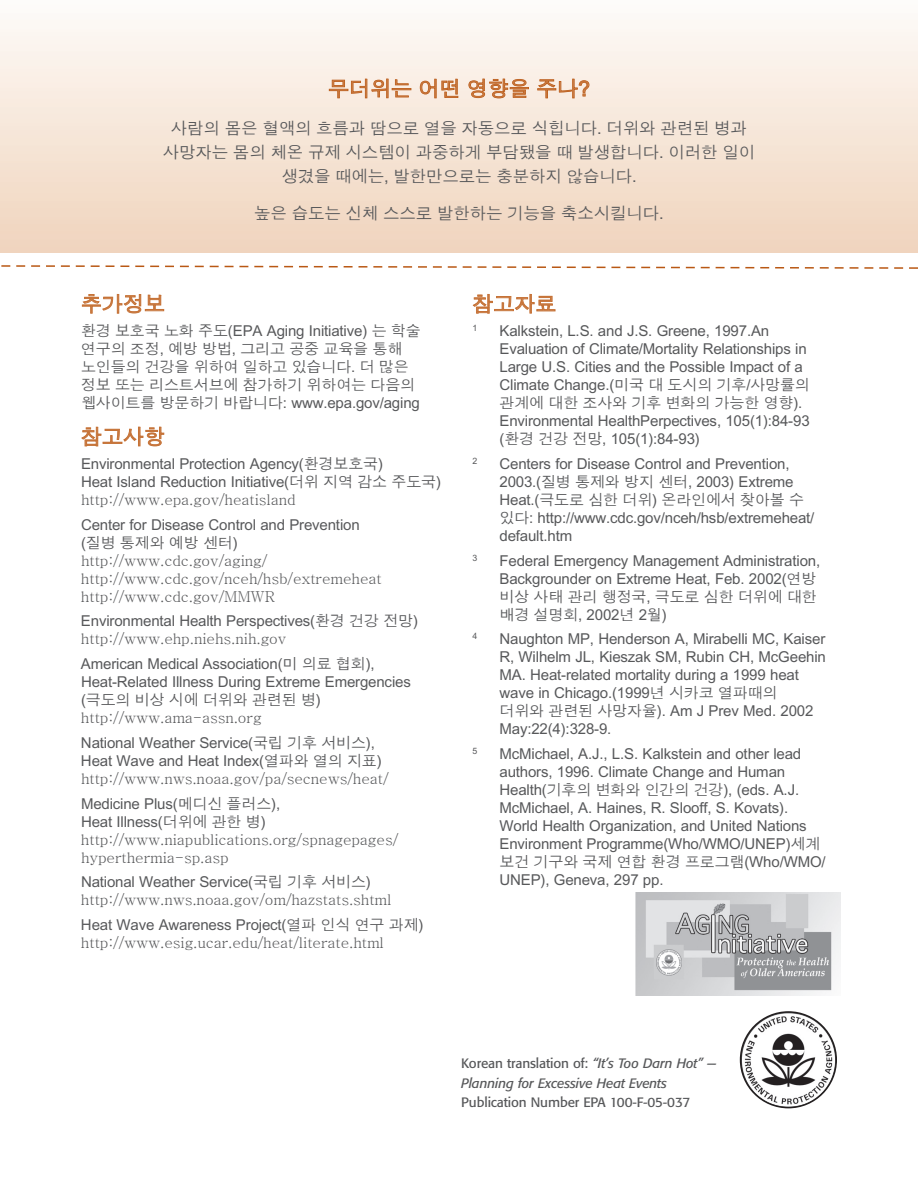
<style>
.page{position:relative;width:918px;height:1188px;background:#fff}
.page>*{position:absolute;margin:0;border:0;box-sizing:border-box;transform-origin:0 0}
.t1{font:21px "DFK Hei Md MAC KSC H";color:#c67338}
.t2{font:16.5px/24px "DFK Hei Md MAC KSC H";letter-spacing:-.01em;color:#57585a;text-align:center}
.t3{font:15px/18px "DFK Hei Md MAC KSC H";letter-spacing:-.01em;color:#57585a}
.t4{font:15px/18px "Batang";letter-spacing:-.01em;color:#57585a}
.t5{font:italic 13.5px/19.5px "Formata";letter-spacing:-.01em;color:#57585a}
.t6{font:13.5px "Formata";letter-spacing:-.01em;color:#57585a}
.t7{font:8.7px "DFK Hei Md MAC KSC H";color:#57585a}
.s1{font-style:normal}
</style>
<div class="page">
<div style="left:0;top:0;width:918px;height:253px;background:linear-gradient(to bottom,#fefcf9,#f0d3bc)"></div>
<svg style="left:82px;top:294px;width:82px;height:20px"></svg>
<svg style="left:81px;top:426px;width:84px;height:21px"></svg>
<svg style="left:472px;top:294px;width:84px;height:20px"></svg>
<svg style="left:329px;top:78px;width:83px;height:21px;background:#e7c4aa"></svg>
<svg style="left:420px;top:78px;width:39px;height:21px"></svg>
<svg style="left:468px;top:78px;width:61px;height:21px"></svg>
<svg style="left:537px;top:78px;width:53px;height:21px"></svg>
<img style="left:741px;top:1012px;width:95px;height:96px;border-radius:50%">
<div style="left:740px;top:1011px;width:97px;height:97px;border:2px solid #231f20;border-radius:50%"></div>
<img style="left:635px;top:892px;width:206px;height:104px">
<svg style="left:1px;top:265px;width:917px;height:4px"></svg>
<h1 class="t1" style="left:328px;top:78px;width:263px">무더위는 어떤 영향을 주나?</h1>
<p class="t2" style="left:163px;top:116px;width:594px">사람의 몸은 혈액의 흐름과 땀으로 열을 자동으로 식힙니다. 더위와 관련된 병과 사망자는 몸의 체온 규제 시스템이 과중하게 부담됐을 때 발생합니다. 이러한 일이 생겼을 때에는, 발한만으로는 충분하지 않습니다.</p>
<p class="t2" style="left:254px;top:202px;width:411px">높은 습도는 신체 스스로 발한하는 기능을 축소시킵니다.</p>
<h1 class="t1" style="left:81px;top:293px;width:85px">추가정보</h1>
<p class="t3" style="left:81px;top:322px;width:341px">환경 보호국 노화 주도(EPA Aging Initiative) 는 학술 연구의 조정, 예방 방법, 그리고 공중 교육을 통해 노인들의 건강을 위하여 일하고 있습니다. 더 많은 정보 또는 리스트서브에 참가하기 위하여는 다음의 웹사이트를 방문하기 바랍니다: www.epa.gov/aging</p>
<h1 class="t1" style="left:81px;top:426px;width:85px">참고사항</h1>
<p class="t3" style="left:81px;top:455px;width:362px">Environmental Protection Agency(환경보호국)<br>Heat Island Reduction Initiative(더위 지역 감소 주도국)</p>
<p class="t4" style="left:81px;top:491px;width:216px">http://www.epa.gov/heatisland</p>
<p class="t3" style="left:81px;top:516px;width:280px">Center for Disease Control and Prevention (질병 통제와 예방 센터)</p>
<p class="t4" style="left:81px;top:551px;width:302px">http://www.cdc.gov/aging/ http://www.cdc.gov/nceh/hsb/extremeheat http://www.cdc.gov/MMWR</p>
<p class="t3" style="left:81px;top:612px;width:339px">Environmental Health Perspectives(환경 건강 전망)</p>
<p class="t4" style="left:81px;top:630px;width:207px">http://www.ehp.niehs.nih.gov</p>
<p class="t3" style="left:81px;top:655px;width:331px">American Medical Association(미 의료 협회),<br>Heat-Related Illness During Extreme Emergencies (극도의 비상 시에 더위와 관련된 병)</p>
<p class="t4" style="left:81px;top:709px;width:182px">http://www.ama-assn.org</p>
<p class="t3" style="left:81px;top:734px;width:302px">National Weather Service(국립 기후 서비스),<br>Heat Wave and Heat Index(열파와 열의 지표)</p>
<p class="t4" style="left:81px;top:770px;width:309px">http://www.nws.noaa.gov/pa/secnews/heat/</p>
<p class="t3" style="left:81px;top:795px;width:201px">Medicine Plus(메디신 플러스),<br>Heat Illness(더위에 관한 병)</p>
<p class="t4" style="left:81px;top:830px;width:319px">http://www.niapublications.org/spnagepages/ hyperthermia-sp.asp</p>
<p class="t3" style="left:81px;top:873px;width:291px">National Weather Service(국립 기후 서비스)</p>
<p class="t4" style="left:81px;top:891px;width:312px">http://www.nws.noaa.gov/om/hazstats.shtml</p>
<p class="t3" style="left:81px;top:916px;width:344px">Heat Wave Awareness Project(열파 인식 연구 과제)</p>
<p class="t4" style="left:81px;top:934px;width:305px">http://www.esig.ucar.edu/heat/literate.html</p>
<h1 class="t1" style="left:472px;top:293px;width:85px">참고자료</h1>
<p class="t7" style="left:472px;top:324px;width:6px">1</p>
<p class="t3" style="left:499px;top:322px;width:312px">Kalkstein, L.S. and J.S. Greene, 1997.An Evaluation of Climate/Mortality Relationships in Large U.S. Cities and the Possible Impact of a Climate Change.(미국 대 도시의 기후/사망률의 관계에 대한 조사와 기후 변화의 가능한 영향).<br>Environmental HealthPerpectives, 105(1):84-93 (환경 건강 전망, 105(1):84-93)</p>
<p class="t7" style="left:472px;top:456px;width:6px">2</p>
<p class="t3" style="left:499px;top:455px;width:316px">Centers for Disease Control and Prevention, 2003.(질병 통제와 방지 센터, 2003) Extreme Heat.(극도로 심한 더위) 온라인에서 찾아볼 수 있다: http://www.cdc.gov/nceh/hsb/extremeheat/ default.htm</p>
<p class="t7" style="left:472px;top:553px;width:6px">3</p>
<p class="t3" style="left:499px;top:552px;width:322px">Federal Emergency Management Administration, Backgrounder on Extreme Heat, Feb. 2002(연방 비상 사태 관리 행정국, 극도로 심한 더위에 대한 배경 설명회, 2002년 2월)</p>
<p class="t7" style="left:472px;top:632px;width:6px">4</p>
<p class="t3" style="left:499px;top:630px;width:328px">Naughton MP, Henderson A, Mirabelli MC, Kaiser R, Wilhelm JL, Kieszak SM, Rubin CH, McGeehin MA. Heat-related mortality during a 1999 heat wave in Chicago.(1999년 시카코 열파때의 더위와 관련된 사망자율). Am J Prev Med. 2002<br>May:22(4):328-9.</p>
<p class="t7" style="left:472px;top:747px;width:6px">5</p>
<p class="t3" style="left:499px;top:745px;width:328px">McMichael, A.J., L.S. Kalkstein and other lead authors, 1996. Climate Change and Human Health(기후의 변화와 인간의 건강), (eds. A.J.<br>McMichael, A. Haines, R. Slooff, S. Kovats).<br>World Health Organization, and United Nations Environment Programme(Who/WMO/UNEP)세계 보건 기구와 국제 연합 환경 프로그램(Who/WMO/ UNEP), Geneva, 297 pp.</p>
<p class="t5" style="left:461px;top:1054px;width:257px"><span class="s1">Korean translation of:</span> “It’s Too Darn Hot” —<br>Planning for Excessive Heat Events</p>
<p class="t6" style="left:461px;top:1094px;width:231px">Publication Number EPA 100-F-05-037</p>
</div>
